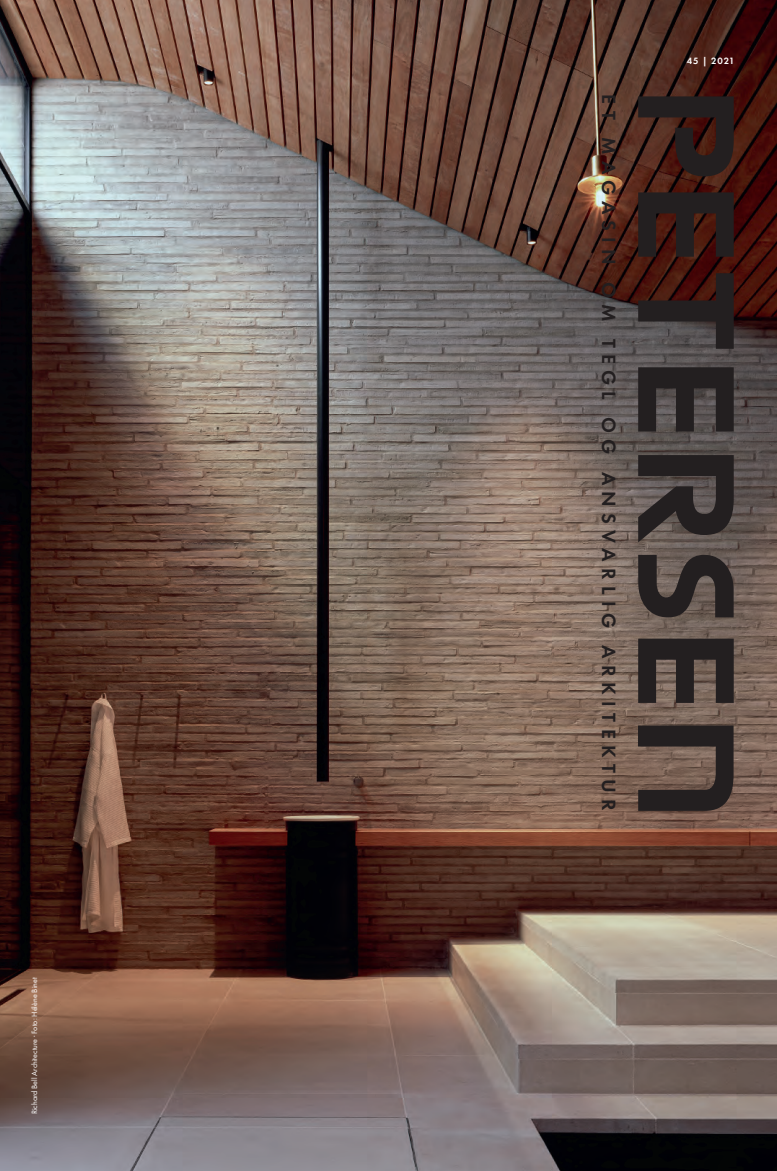
<style>
.page{position:relative;width:777px;height:1171px;background:#fff}
.page>*{position:absolute;margin:0;border:0;box-sizing:border-box;transform-origin:0 0}
.t1{font:600 20px "Futura PT";letter-spacing:.315em;color:#231f20}
.t2{font:600 9.5px "Futura PT";letter-spacing:.09em;color:#fff}
.t3{font:8px "Futura PT";color:#fff}
</style>
<div class="page">
<img style="left:0;top:0;width:777px;height:1171px">
<svg style="left:638px;top:555px;width:95px;height:62px;background:#413936"></svg>
<svg style="left:638px;top:192px;width:95px;height:65px;background:#2d1b19"></svg>
<svg style="left:638px;top:367px;width:95px;height:65px;background:#332f2f"></svg>
<svg style="left:638px;top:638px;width:95px;height:65px;background:#3d3532"></svg>
<svg style="left:638px;top:273px;width:95px;height:76px;background:#3b2a28"></svg>
<svg style="left:638px;top:725px;width:95px;height:86px;background:#493c37"></svg>
<svg style="left:638px;top:96px;width:95px;height:80px;background:#341f1b"></svg>
<svg style="left:638px;top:455px;width:95px;height:87px;background:#3c3635"></svg>
<p class="t3" style="left:30px;top:1114px;width:138px;rotate:-90deg">Richard Bell Architecture · Foto: Hélène Binet</p>
<h1 class="t1" style="left:621px;top:94px;width:718px;rotate:90deg">ET MAGASIN OM TEGL OG ANSVARLIG ARKITEKTUR</h1>
<p class="t2" style="left:687px;top:55px;width:49px">45 | 2021</p>
</div>
